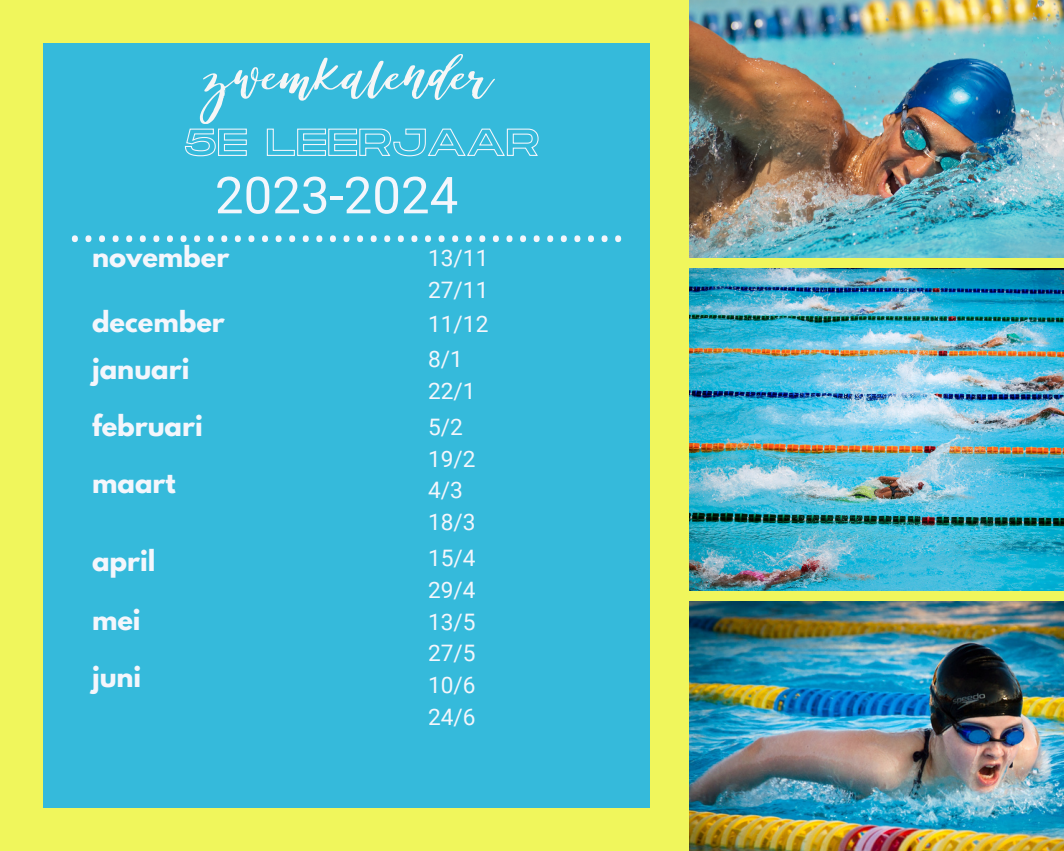
<style>
.page{position:relative;width:1064px;height:851px;background:#fff}
.page>*{position:absolute;margin:0;border:0;box-sizing:border-box;transform-origin:0 0}
.t1{font:58.5px "Battery";color:#f6f6f6}
.t2{font:51px "Open Sans";color:#f4f6fc}
.t3{font:51px "Roboto";color:#f4f6fc}
.t4{font:700 25.8px "League Spartan";color:#f4f6fc}
.t5{font:22.65px "Roboto";color:#f4f6fc}
</style>
<div class="page">
<div style="left:0;top:0;width:1063px;height:850px;background:#f0f65c"></div>
<div style="left:43px;top:43px;width:606px;height:764px;background:#35badb"></div>
<img style="left:689px;top:0;width:374px;height:257px">
<img style="left:689px;top:268px;width:374px;height:322px">
<img style="left:689px;top:601px;width:374px;height:249px">
<svg style="left:184px;top:128px;width:355px;height:29px"></svg>
<p class="t1" style="left:201px;top:43px;width:292px">zwemkalender</p>
<p class="t3" style="left:215px;top:166px;width:245px">2023-2024</p>
<p class="t4" style="left:92px;top:244px;width:139px">november</p>
<p class="t2" style="left:68px;top:187px;width:558px">.........................................</p>
<p class="t5" style="left:428px;top:245px;width:62px">13/11</p>
<p class="t5" style="left:428px;top:276px;width:62px">27/11</p>
<p class="t5" style="left:428px;top:310px;width:62px">11/12</p>
<p class="t5" style="left:428px;top:346px;width:36px">8/1</p>
<p class="t5" style="left:428px;top:378px;width:49px">22/1</p>
<p class="t5" style="left:428px;top:414px;width:36px">5/2</p>
<p class="t5" style="left:428px;top:446px;width:49px">19/2</p>
<p class="t5" style="left:428px;top:477px;width:36px">4/3</p>
<p class="t5" style="left:428px;top:509px;width:49px">18/3</p>
<p class="t5" style="left:428px;top:545px;width:49px">15/4</p>
<p class="t5" style="left:428px;top:577px;width:49px">29/4</p>
<p class="t5" style="left:428px;top:608px;width:49px">13/5</p>
<p class="t5" style="left:428px;top:640px;width:49px">27/5</p>
<p class="t5" style="left:428px;top:672px;width:49px">10/6</p>
<p class="t5" style="left:428px;top:703px;width:49px">24/6</p>
<p class="t4" style="left:92px;top:309px;width:134px">december</p>
<p class="t4" style="left:92px;top:355px;width:99px">januari</p>
<p class="t4" style="left:92px;top:412px;width:112px">februari</p>
<p class="t4" style="left:92px;top:469px;width:85px">maart</p>
<p class="t4" style="left:92px;top:547px;width:65px">april</p>
<p class="t4" style="left:92px;top:606px;width:50px">mei</p>
<p class="t4" style="left:92px;top:663px;width:51px">juni</p>
</div>
